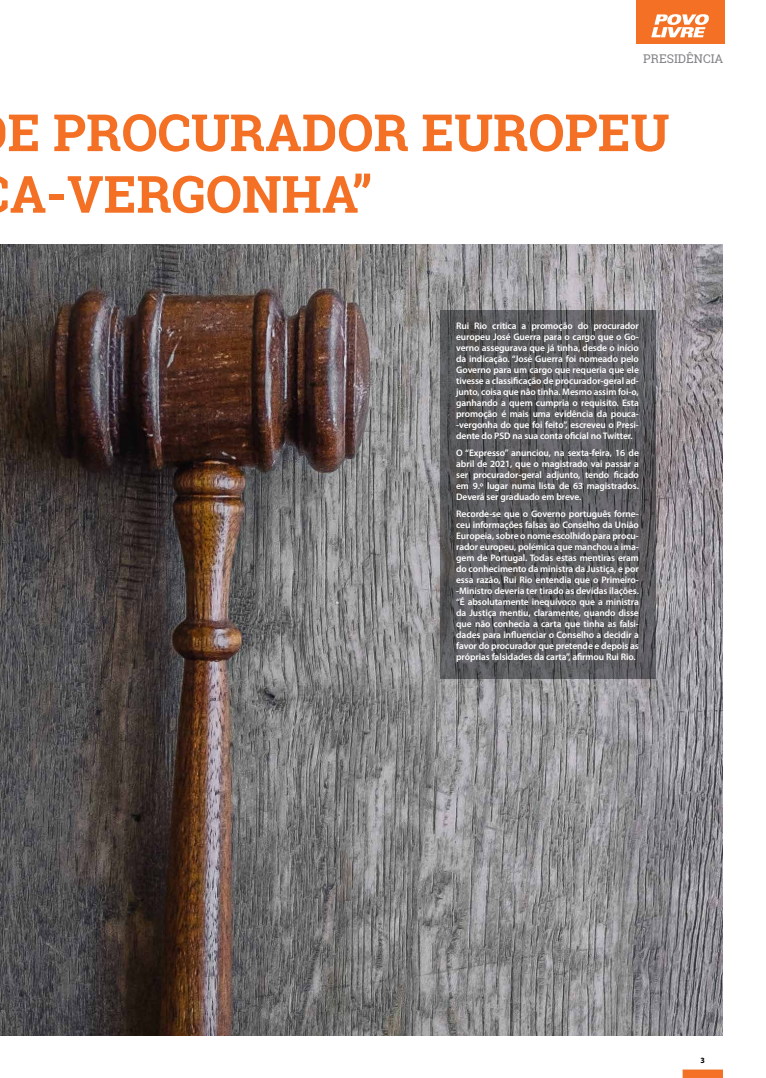
<style>
.page{position:relative;width:766px;height:1078px;background:#fff}
.page>*{position:absolute;margin:0;border:0;box-sizing:border-box;transform-origin:0 0}
.t1{font:700 51.3px/61.5px "Roboto Slab";color:#f37024}
.t2{font:12px "Roboto Slab";color:#808285}
.t3{font:600 9.5px/11px "Myriad Pro";letter-spacing:-.01em;color:#fff;text-align:justify}
.t4{font:700 8px "Myriad Pro";color:#000}
</style>
<div class="page">
<div style="left:682px;top:1069px;width:40px;height:8px;background:#f37024;border:1px solid #f37024"></div>
<img style="left:0;top:244px;width:722px;height:791px">
<svg style="left:439px;top:310px;width:216px;height:369px;background:#5b5b5e"></svg>
<div style="left:635px;top:0;width:89px;height:44px;background:#f37024"></div>
<svg style="left:651px;top:14px;width:58px;height:23px"></svg>
<p class="t2" style="left:643px;top:51px;width:82px">PRESIDÊNCIA</p>
<h1 class="t1" style="left:8px;top:101px;width:663px">E PROCURADOR EUROPEU<br>A-VERGONHA”</h1>
<p class="t3" style="left:456px;top:320px;width:184px">Rui Rio critica a promoção do procurador europeu José Guerra para o cargo que o Go&shy;verno assegurava que já tinha, desde o início da indicação. “José Guerra foi nomeado pelo Governo para um cargo que requeria que ele tivesse a classificação de procurador-geral ad&shy;junto, coisa que não tinha. Mesmo assim foi-o, ganhando a quem cumpria o requisito. Esta promoção é mais uma evidência da pouca--vergonha do que foi feito”, escreveu o Presi&shy;dente do PSD na sua conta oficial no Twitter.</p>
<p class="t3" style="left:456px;top:447px;width:184px">O “Expresso” anunciou, na sexta-feira, 16 de abril de 2021, que o magistrado vai passar a ser procurador-geral adjunto, tendo ficado em 9.º lugar numa lista de 63 magistrados.<br>Deverá ser graduado em breve.</p>
<p class="t3" style="left:456px;top:507px;width:184px">Recorde-se que o Governo português forne&shy;ceu informações falsas ao Conselho da União Europeia, sobre o nome escolhido para procu&shy;rador europeu, polémica que manchou a ima&shy;gem de Portugal. Todas estas mentiras eram do conhecimento da ministra da Justiça, e por essa razão, Rui Rio entendia que o Primeiro--Ministro deveria ter tirado as devidas ilações. “É absolutamente inequívoco que a ministra da Justiça mentiu, claramente, quando disse que não conhecia a carta que tinha as falsi&shy;dades para influenciar o Conselho a decidir a favor do procurador que pretende e depois as próprias falsidades da carta”, afirmou Rui Rio.</p>
<p class="t4" style="left:700px;top:1054px;width:6px">3</p>
</div>
